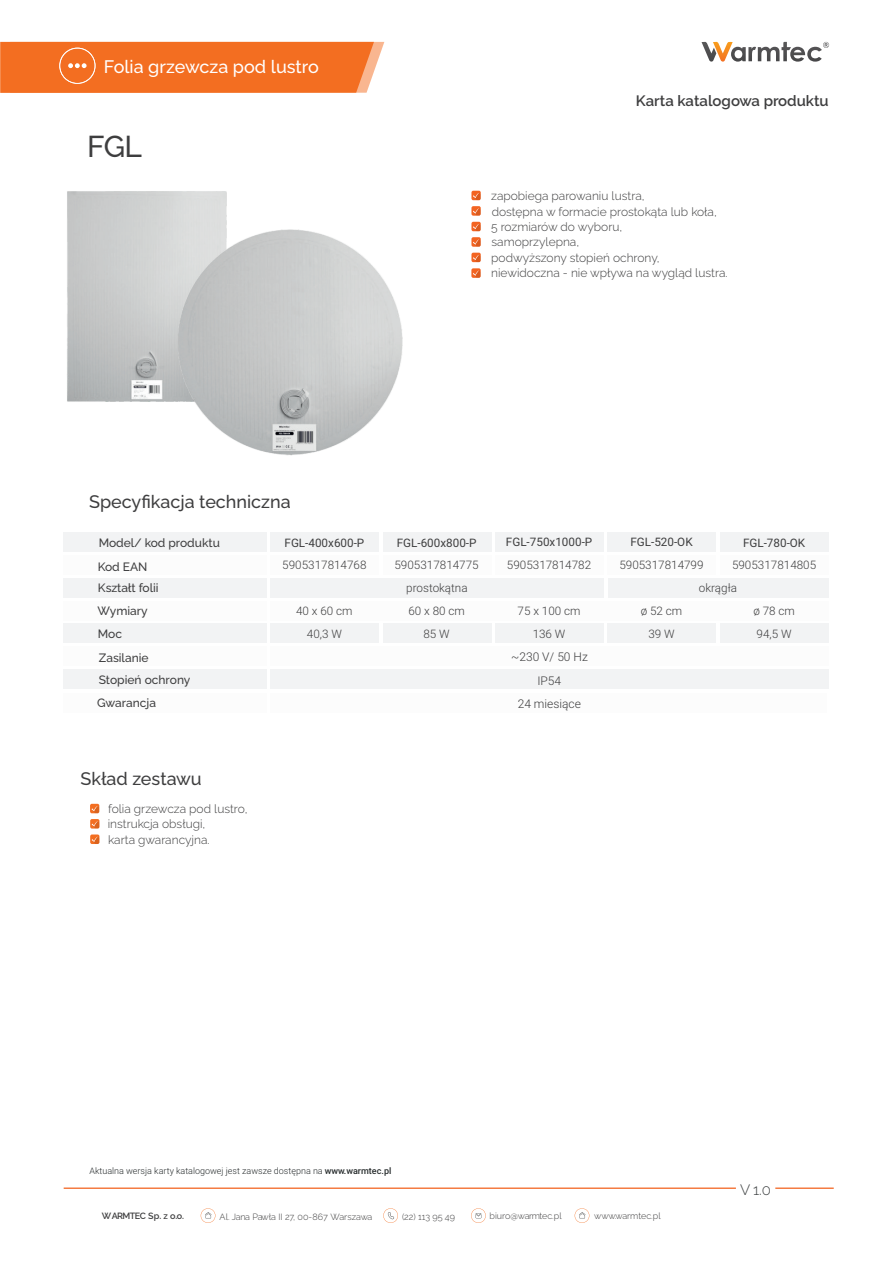
<style>
.page{position:relative;width:893px;height:1263px;background:#fff}
.page>*{position:absolute;margin:0;border:0;box-sizing:border-box;transform-origin:0 0}
.t1{font:500 30px "Raleway";color:#3e3e3f}
.t2{font:500 18px "Raleway";color:#3e3e3f}
.t3{font:500 18px "Raleway";color:#fff}
.t4{font:600 15px "Raleway";color:#3e3e3f}
.t5{font:300 15px "Raleway";color:#3d4041}
.t6{font:300 12px/15.3px "Raleway";color:#3e3e3f}
.t7{font:500 12px/24.3px "Raleway";color:#3e3e3f}
.t8{font:300 12px "Roboto";color:#3e3e3f}
.t9{font:300 11.7px "Roboto";color:#3e3e3f}
.t10{font:11.7px "Roboto";color:#3e3e3f}
.t11{font:300 9px "Raleway";color:#3e3e3f}
.t12{font:300 9px "Roboto";color:#282d2e}
.t13{font:600 9px "Raleway";letter-spacing:-.06em;color:#3e3e3f}
.s1{font-weight:500}
</style>
<div class="page">
<div style="left:64px;top:532px;width:203px;height:20px;background:#f2f3f4"></div>
<div style="left:64px;top:623px;width:203px;height:20px;background:#f2f3f4"></div>
<div style="left:64px;top:669px;width:203px;height:20px;background:#f2f3f4"></div>
<div style="left:270px;top:669px;width:559px;height:20px;background:#f2f3f4"></div>
<svg style="left:701px;top:41px;width:128px;height:21px"></svg>
<svg style="left:64px;top:1187px;width:672px;height:2px"></svg>
<svg style="left:775px;top:1187px;width:59px;height:2px"></svg>
<svg style="left:383px;top:1208px;width:15px;height:15px"></svg>
<svg style="left:471px;top:1208px;width:15px;height:15px"></svg>
<svg style="left:201px;top:1208px;width:14px;height:15px"></svg>
<svg style="left:575px;top:1208px;width:14px;height:15px"></svg>
<div style="left:90px;top:804px;width:9px;height:9px;background:#f36e21;border-radius:2px"></div>
<svg style="left:91px;top:806px;width:8px;height:7px"></svg>
<div style="left:90px;top:819px;width:9px;height:9px;background:#f36e21;border-radius:2px"></div>
<svg style="left:92px;top:821px;width:7px;height:7px"></svg>
<svg style="left:90px;top:834px;width:9px;height:10px"></svg>
<svg style="left:92px;top:837px;width:7px;height:7px"></svg>
<div style="left:471px;top:191px;width:10px;height:9px;background:#f36421;border-radius:2px"></div>
<svg style="left:473px;top:193px;width:8px;height:7px"></svg>
<div style="left:471px;top:206px;width:10px;height:10px;background:#f36421;border-radius:2px"></div>
<svg style="left:473px;top:208px;width:8px;height:8px"></svg>
<div style="left:471px;top:237px;width:10px;height:10px;background:#f36421;border-radius:2px"></div>
<svg style="left:473px;top:239px;width:8px;height:8px"></svg>
<div style="left:471px;top:253px;width:10px;height:9px;background:#f36421;border-radius:2px"></div>
<svg style="left:473px;top:255px;width:8px;height:7px"></svg>
<div style="left:471px;top:222px;width:10px;height:9px;background:#f36421;border-radius:2px"></div>
<svg style="left:473px;top:224px;width:8px;height:7px"></svg>
<div style="left:471px;top:268px;width:10px;height:10px;background:#f36421;border-radius:2px"></div>
<svg style="left:473px;top:270px;width:8px;height:8px"></svg>
<svg style="left:0;top:42px;width:384px;height:51px;background:#f3742b"></svg>
<img style="left:67px;top:191px;width:160px;height:211px">
<img style="left:171px;top:224px;width:232px;height:232px">
<div style="left:270px;top:623px;width:109px;height:20px;background:#f2f3f4"></div>
<div style="left:383px;top:623px;width:108px;height:20px;background:#f2f3f4"></div>
<div style="left:495px;top:624px;width:108px;height:19px;background:#f2f3f4"></div>
<div style="left:608px;top:623px;width:108px;height:20px;background:#f2f3f4"></div>
<div style="left:720px;top:623px;width:108px;height:20px;background:#f2f3f4"></div>
<div style="left:270px;top:532px;width:109px;height:20px;background:#f2f3f4"></div>
<div style="left:383px;top:532px;width:108px;height:20px;background:#f2f3f4"></div>
<div style="left:495px;top:532px;width:108px;height:20px;background:#f2f3f4"></div>
<div style="left:608px;top:532px;width:108px;height:20px;background:#f2f3f4"></div>
<div style="left:720px;top:532px;width:108px;height:20px;background:#f2f3f4"></div>
<div style="left:64px;top:578px;width:203px;height:20px;background:#f2f3f4"></div>
<div style="left:270px;top:578px;width:333px;height:20px;background:#f2f3f4"></div>
<div style="left:608px;top:578px;width:220px;height:20px;background:#f2f3f4"></div>
<h2 class="t3" style="left:104px;top:57px;width:217px">Folia grzewcza pod lustro</h2>
<h1 class="t1" style="left:87px;top:129px;width:56px">FGL</h1>
<h2 class="t2" style="left:89px;top:491px;width:203px">Specyfikacja techniczna</h2>
<p class="t4" style="left:636px;top:92px;width:194px">Karta katalogowa produktu</p>
<p class="t6" style="left:491px;top:188px;width:227px">zapobiega parowaniu lustra,<br>dostępna w formacie prostokąta lub koła,<br>5 rozmiarów do wyboru,</p>
<p class="t6" style="left:491px;top:265px;width:238px">niewidoczna - nie wpływa na wygląd lustra.</p>
<p class="t6" style="left:491px;top:234px;width:89px">samoprzylepna,</p>
<p class="t6" style="left:491px;top:250px;width:170px">podwyższony stopień ochrony,</p>
<p class="t7" style="left:99px;top:530px;width:123px">Model/ kod produktu</p>
<p class="t7" style="left:98px;top:554px;width:51px">Kod EAN</p>
<p class="t10" style="left:285px;top:538px;width:81px">FGL-400x600-P</p>
<p class="t10" style="left:397px;top:538px;width:81px">FGL-600x800-P</p>
<p class="t10" style="left:506px;top:538px;width:88px">FGL-750x1000-P</p>
<p class="t10" style="left:630px;top:538px;width:64px">FGL-520-OK</p>
<p class="t10" style="left:743px;top:538px;width:64px">FGL-780-OK</p>
<p class="t9" style="left:282px;top:560px;width:86px">5905317814768</p>
<p class="t9" style="left:394px;top:561px;width:86px">5905317814775</p>
<p class="t9" style="left:507px;top:560px;width:86px">5905317814782</p>
<p class="t9" style="left:619px;top:560px;width:86px">5905317814799</p>
<p class="t9" style="left:732px;top:561px;width:86px">5905317814805</p>
<p class="t7" style="left:98px;top:575px;width:62px">Kształt folii</p>
<p class="t9" style="left:406px;top:583px;width:63px">prostokątna</p>
<p class="t9" style="left:699px;top:583px;width:40px">okrągła</p>
<p class="t9" style="left:296px;top:606px;width:58px">40 x 60 cm</p>
<p class="t9" style="left:408px;top:606px;width:58px">60 x 80 cm</p>
<p class="t9" style="left:518px;top:606px;width:65px">75 x 100 cm</p>
<p class="t9" style="left:641px;top:606px;width:43px">ø 52 cm</p>
<p class="t9" style="left:753px;top:606px;width:43px">ø 78 cm</p>
<p class="t7" style="left:98px;top:599px;width:52px">Wymiary</p>
<p class="t7" style="left:98px;top:621px;width:52px">Moc<br>Zasilanie</p>
<p class="t9" style="left:307px;top:629px;width:37px">40,3 W</p>
<p class="t9" style="left:423px;top:629px;width:28px">85 W</p>
<p class="t9" style="left:533px;top:629px;width:34px">136 W</p>
<p class="t9" style="left:648px;top:629px;width:28px">39 W</p>
<p class="t9" style="left:757px;top:629px;width:37px">94,5 W</p>
<p class="t8" style="left:511px;top:652px;width:78px">~230 V/ 50 Hz</p>
<p class="t7" style="left:99px;top:667px;width:93px">Stopień ochrony</p>
<p class="t8" style="left:537px;top:676px;width:25px">IP54</p>
<p class="t7" style="left:97px;top:691px;width:60px">Gwarancja</p>
<p class="t8" style="left:518px;top:699px;width:65px">24 miesiące</p>
<h2 class="t2" style="left:80px;top:768px;width:123px">Skład zestawu</h2>
<p class="t6" style="left:108px;top:801px;width:141px">folia grzewcza pod lustro, instrukcja obsługi,<br>karta gwarancyjna.</p>
<p class="t12" style="left:90px;top:1167px;width:303px">Aktualna wersja karty katalogowej jest zawsze dostępna na <span class="s1">www.warmtec.pl</span></p>
<p class="t13" style="left:102px;top:1211px;width:84px">WARMTEC Sp. z o.o.</p>
<p class="t11" style="left:220px;top:1212px;width:154px">Al. Jana Pawła II 27, 00-867 Warszawa</p>
<p class="t11" style="left:402px;top:1211px;width:54px">(22) 113 95 49</p>
<p class="t11" style="left:490px;top:1211px;width:74px">biuro@warmtec.pl</p>
<p class="t11" style="left:594px;top:1211px;width:68px">www.warmtec.pl</p>
<p class="t5" style="left:740px;top:1181px;width:33px">V 1.0</p>
</div>
